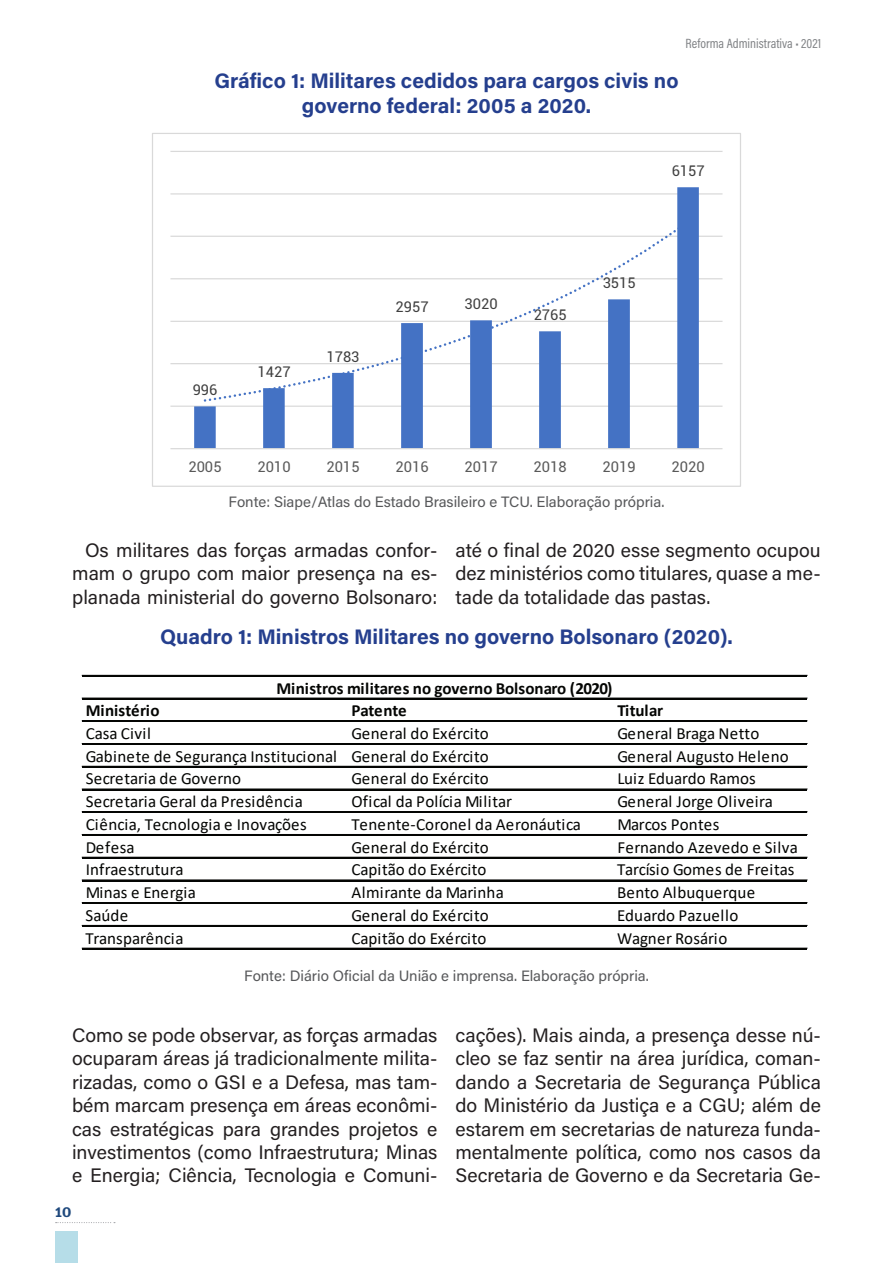
<style>
.page{position:relative;width:893px;height:1263px;background:#fff}
.page>*{position:absolute;margin:0;border:0;box-sizing:border-box;transform-origin:0 0}
.t1{font:700 21px/25.2px "Acumin Pro";color:#253f8e;text-align:center}
.texto_novo{font:19.5px/23.4px "Acumin Pro";color:#231f20;text-align:justify}
.t2{font:17.1px "Calibri";letter-spacing:.005em;color:#040503}
.t3{font:700 17.1px "Calibri";letter-spacing:-.005em;color:#040503}
.RODAPÉ_3{font:15px "Acumin Pro";color:#57585a}
.t4{font:700 15px "Unit Slab Pro";color:#1f497d}
.t5{font:14.7px "Roboto";color:#595959}
.t6{font:14.7px "Roboto";color:#404040}
.t7{font:13.5px "Acumin Pro Cond";color:#808285}
</style>
<div class="page">
<svg style="left:56px;top:1222px;width:59px;height:1px"></svg>
<div style="left:55px;top:1231px;width:23px;height:32px;background:#b6dde8"></div>
<hr style="left:170px;top:406px;width:552px;height:1px;background:#d9d9d9">
<hr style="left:170px;top:363px;width:552px;height:1px;background:#d9d9d9">
<hr style="left:170px;top:321px;width:552px;height:1px;background:#d9d9d9">
<hr style="left:170px;top:278px;width:552px;height:1px;background:#d9d9d9">
<hr style="left:170px;top:236px;width:552px;height:1px;background:#d9d9d9">
<hr style="left:170px;top:193px;width:552px;height:2px;background:#d9d9d9">
<hr style="left:170px;top:151px;width:552px;height:1px;background:#d9d9d9">
<svg style="left:194px;top:187px;width:505px;height:261px"></svg>
<hr style="left:170px;top:448px;width:552px;height:1px;background:#d9d9d9">
<svg style="left:202px;top:218px;width:489px;height:185px"></svg>
<hr style="left:82px;top:675px;width:725px;height:1px;background:#040503">
<hr style="left:82px;top:698px;width:725px;height:1px;background:#040503">
<hr style="left:82px;top:720px;width:725px;height:1px;background:#040503">
<hr style="left:82px;top:721px;width:725px;height:1px;background:#040503">
<hr style="left:82px;top:743px;width:725px;height:2px;background:#040503">
<hr style="left:82px;top:766px;width:725px;height:1px;background:#040503">
<hr style="left:82px;top:789px;width:725px;height:1px;background:#040503">
<hr style="left:82px;top:811px;width:725px;height:1px;background:#040503">
<hr style="left:82px;top:812px;width:725px;height:1px;background:#040503">
<hr style="left:82px;top:834px;width:725px;height:2px;background:#040503">
<hr style="left:82px;top:857px;width:725px;height:1px;background:#040503">
<hr style="left:82px;top:880px;width:725px;height:1px;background:#040503">
<hr style="left:82px;top:902px;width:725px;height:1px;background:#040503">
<hr style="left:82px;top:903px;width:725px;height:1px;background:#040503">
<hr style="left:82px;top:925px;width:725px;height:1px;background:#040503">
<hr style="left:82px;top:948px;width:725px;height:1px;background:#040503">
<p class="t7" style="left:686px;top:35px;width:137px">Reforma Administrativa • 2021</p>
<p class="t1" style="left:214px;top:67px;width:465px">Gráfico 1: Militares cedidos para cargos civis no governo federal: 2005 a 2020.</p>
<p class="t6" style="left:193px;top:380px;width:26px">996</p>
<p class="t6" style="left:672px;top:161px;width:35px">6157</p>
<p class="t6" style="left:258px;top:361px;width:35px">1427</p>
<p class="t6" style="left:327px;top:346px;width:35px">1783</p>
<p class="t6" style="left:396px;top:297px;width:35px">2957</p>
<p class="t6" style="left:465px;top:294px;width:35px">3020</p>
<p class="t6" style="left:534px;top:305px;width:35px">2765</p>
<p class="t6" style="left:603px;top:273px;width:35px">3515</p>
<p class="t5" style="left:188px;top:456px;width:35px">2005</p>
<p class="t5" style="left:257px;top:456px;width:35px">2010</p>
<p class="t5" style="left:326px;top:456px;width:35px">2015</p>
<p class="t5" style="left:396px;top:456px;width:35px">2016</p>
<p class="t5" style="left:465px;top:456px;width:35px">2017</p>
<p class="t5" style="left:534px;top:456px;width:35px">2018</p>
<p class="t5" style="left:603px;top:456px;width:35px">2019</p>
<p class="t5" style="left:672px;top:456px;width:35px">2020</p>
<p class="RODAPÉ_3" style="left:229px;top:491px;width:437px">Fonte: Siape/Atlas do Estado Brasileiro e TCU. Elaboração própria.</p>
<p class="texto_novo" style="left:72px;top:537px;width:367px;text-indent:13px">Os militares das forças armadas confor&shy;mam o grupo com maior presença na es&shy;planada ministerial do governo Bolsonaro:</p>
<p class="texto_novo" style="left:455px;top:537px;width:367px">até o final de 2020 esse segmento ocupou dez ministérios como titulares, quase a me&shy;tade da totalidade das pastas.</p>
<p class="t1" style="left:160px;top:623px;width:574px">Quadro 1: Ministros Militares no governo Bolsonaro (2020).</p>
<p class="t3" style="left:277px;top:676px;width:338px">Ministros militares no governo Bolsonaro (2020)</p>
<p class="t3" style="left:86px;top:698px;width:75px">Ministério</p>
<p class="t3" style="left:351px;top:698px;width:57px">Patente</p>
<p class="t3" style="left:617px;top:698px;width:47px">Titular</p>
<p class="t2" style="left:86px;top:721px;width:67px">Casa Civil</p>
<p class="t2" style="left:352px;top:721px;width:139px">General do Exército</p>
<p class="t2" style="left:617px;top:721px;width:143px">General Braga Netto</p>
<p class="t2" style="left:86px;top:744px;width:405px">Gabinete de Segurança Institucional General do Exército</p>
<p class="t2" style="left:617px;top:744px;width:173px">General Augusto Heleno</p>
<p class="t2" style="left:86px;top:767px;width:157px">Secretaria de Governo</p>
<p class="t2" style="left:352px;top:767px;width:139px">General do Exército</p>
<p class="t2" style="left:617px;top:767px;width:140px">Luiz Eduardo Ramos</p>
<p class="t2" style="left:86px;top:790px;width:219px">Secretaria Geral da Presidência</p>
<p class="t2" style="left:352px;top:790px;width:162px">Ofical da Polícia Militar</p>
<p class="t2" style="left:617px;top:790px;width:157px">General Jorge Oliveira</p>
<p class="t2" style="left:86px;top:812px;width:223px">Ciência, Tecnologia e Inovações</p>
<p class="t2" style="left:352px;top:812px;width:231px">Tenente-Coronel da Aeronáutica</p>
<p class="t2" style="left:617px;top:812px;width:104px">Marcos Pontes</p>
<p class="t2" style="left:86px;top:835px;width:51px">Defesa</p>
<p class="t2" style="left:352px;top:835px;width:139px">General do Exército</p>
<p class="t2" style="left:617px;top:835px;width:182px">Fernando Azevedo e Silva</p>
<p class="t2" style="left:86px;top:858px;width:99px">Infraestrutura</p>
<p class="t2" style="left:351px;top:858px;width:137px">Capitão do Exército</p>
<p class="t2" style="left:617px;top:858px;width:179px">Tarcísio Gomes de Freitas</p>
<p class="t2" style="left:86px;top:880px;width:112px">Minas e Energia</p>
<p class="t2" style="left:351px;top:880px;width:154px">Almirante da Marinha</p>
<p class="t2" style="left:617px;top:880px;width:139px">Bento Albuquerque</p>
<p class="t2" style="left:86px;top:903px;width:44px">Saúde</p>
<p class="t2" style="left:351px;top:903px;width:139px">General do Exército</p>
<p class="t2" style="left:617px;top:903px;width:123px">Eduardo Pazuello</p>
<p class="t2" style="left:86px;top:926px;width:99px">Transparência</p>
<p class="t2" style="left:351px;top:926px;width:137px">Capitão do Exército</p>
<p class="t2" style="left:617px;top:926px;width:112px">Wagner Rosário</p>
<p class="RODAPÉ_3" style="left:244px;top:965px;width:406px">Fonte: Diário Oficial da União e imprensa. Elaboração própria.</p>
<p class="texto_novo" style="left:72px;top:1023px;width:367px">Como se pode observar, as forças armadas ocuparam áreas já tradicionalmente milita&shy;rizadas, como o GSI e a Defesa, mas tam&shy;bém marcam presença em áreas econômi&shy;cas estratégicas para grandes projetos e investimentos (como Infraestrutura; Minas e Energia; Ciência, Tecnologia e Comuni-</p>
<p class="texto_novo" style="left:455px;top:1023px;width:367px">cações). Mais ainda, a presença desse nú&shy;cleo se faz sentir na área jurídica, coman&shy;dando a Secretaria de Segurança Pública do Ministério da Justiça e a CGU; além de estarem em secretarias de natureza funda&shy;mentalmente política, como nos casos da Secretaria de Governo e da Secretaria Ge-</p>
<p class="t4" style="left:55px;top:1201px;width:18px">10</p>
</div>
